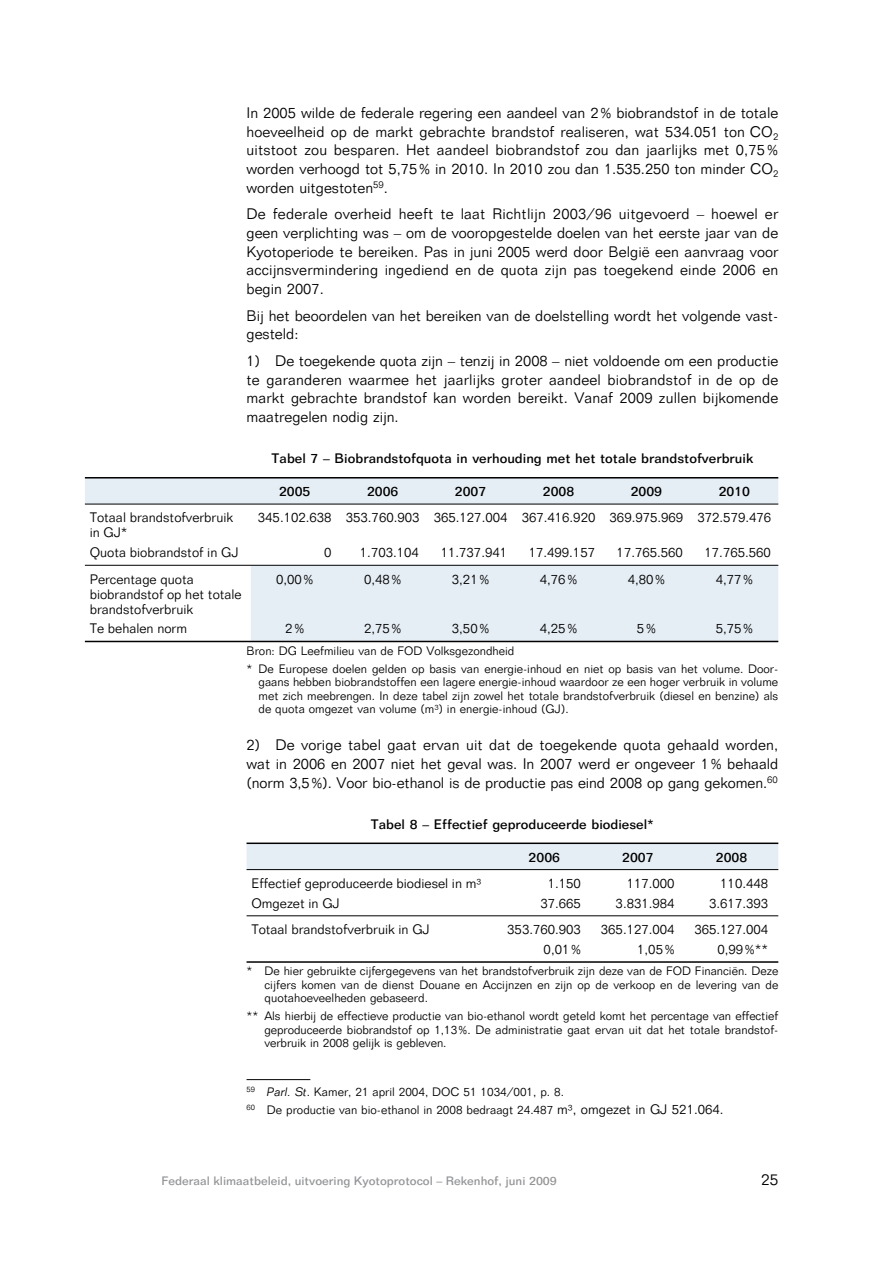
<style>
.page{position:relative;width:893px;height:1263px;background:#fff}
.page>*{position:absolute;margin:0;border:0;box-sizing:border-box;transform-origin:0 0}
.t1{font:300 15.75px "Folio BT";color:#000}
.t2{font:300 15px/18.8px "Folio BT";color:#000;text-align:justify}
.t3{font:300 13.5px/15px "Folio BT";color:#000}
.t4{font:500 13.5px "Folio BT";color:#000}
.t5{font:300 12px/13.5px "Folio BT";color:#000;text-align:justify}
.t6{font:500 12px "Folio BT";color:#939598}
.s1{font-style:italic}
.s2{font-size:13.5px}
</style>
<div class="page">
<svg style="left:85px;top:479px;width:693px;height:162px;fill:#e6eef5"></svg>
<hr style="left:85px;top:565px;width:693px;height:1px;background:#000">
<hr style="left:85px;top:641px;width:693px;height:1px;background:#000">
<hr style="left:85px;top:477px;width:693px;height:2px;background:#000">
<hr style="left:85px;top:504px;width:693px;height:1px;background:#000">
<div style="left:246px;top:844px;width:532px;height:25px;background:#e6eef5"></div>
<hr style="left:246px;top:843px;width:532px;height:1px;background:#000">
<hr style="left:246px;top:869px;width:532px;height:1px;background:#000">
<hr style="left:246px;top:961px;width:532px;height:2px;background:#000">
<hr style="left:246px;top:916px;width:532px;height:1px;background:#000">
<hr style="left:246px;top:1079px;width:64px;height:1px;background:#000">
<p class="t2" style="left:246px;top:105px;width:533px">In 2005 wilde de federale regering een aandeel van 2 % biobrandstof in de totale hoeveelheid op de markt gebrachte brandstof realiseren, wat 534.051 ton CO<sub>2 </sub>uitstoot zou besparen. Het aandeel biobrandstof zou dan jaarlijks met 0,75 % worden verhoogd tot 5,75 % in 2010. In 2010 zou dan 1.535.250 ton minder CO<sub>2 </sub>worden uitgestoten<sup>59</sup>.</p>
<p class="t2" style="left:246px;top:206px;width:533px">De federale overheid heeft te laat Richtlijn 2003/96 uitgevoerd – hoewel er geen verplichting was – om de vooropgestelde doelen van het eerste jaar van de Kyotoperiode te bereiken. Pas in juni 2005 werd door België een aanvraag voor accijnsvermindering ingediend en de quota zijn pas toegekend einde 2006 en begin 2007.</p>
<p class="t2" style="left:246px;top:308px;width:533px">Bij het beoordelen van het bereiken van de doelstelling wordt het volgende vast&shy;gesteld:</p>
<p class="t2" style="left:246px;top:353px;width:533px">1) De toegekende quota zijn – tenzij in 2008 – niet voldoende om een productie te garanderen waarmee het jaarlijks groter aandeel biobrandstof in de op de markt gebrachte brandstof kan worden bereikt. Vanaf 2009 zullen bijkomende maatregelen nodig zijn.</p>
<p class="t4" style="left:271px;top:453px;width:483px">Tabel 7 – Biobrandstofquota in verhouding met het totale brandstofverbruik</p>
<p class="t4" style="left:279px;top:486px;width:33px">2005</p>
<p class="t4" style="left:367px;top:486px;width:33px">2006</p>
<p class="t4" style="left:455px;top:486px;width:33px">2007</p>
<p class="t4" style="left:543px;top:486px;width:33px">2008</p>
<p class="t4" style="left:630px;top:486px;width:33px">2009</p>
<p class="t4" style="left:718px;top:486px;width:33px">2010</p>
<p class="t3" style="left:90px;top:512px;width:145px">Totaal brandstofverbruik in GJ*</p>
<p class="t3" style="left:258px;top:512px;width:515px">345.102.638 353.760.903 365.127.004 367.416.920 369.975.969 372.579.476</p>
<p class="t3" style="left:90px;top:547px;width:150px">Quota biobrandstof in GJ</p>
<p class="t3" style="left:324px;top:547px;width:9px">0</p>
<p class="t3" style="left:360px;top:547px;width:60px">1.703.104</p>
<p class="t3" style="left:441px;top:547px;width:68px">11.737.941</p>
<p class="t3" style="left:528px;top:547px;width:68px">17.499.157</p>
<p class="t3" style="left:616px;top:547px;width:68px">17.765.560</p>
<p class="t3" style="left:704px;top:547px;width:68px">17.765.560</p>
<p class="t3" style="left:90px;top:573px;width:154px">Percentage quota biobrandstof op het totale brandstofverbruik</p>
<p class="t3" style="left:276px;top:573px;width:39px">0,00 %</p>
<p class="t3" style="left:364px;top:573px;width:39px">0,48 %</p>
<p class="t3" style="left:452px;top:573px;width:39px">3,21 %</p>
<p class="t3" style="left:540px;top:573px;width:39px">4,76 %</p>
<p class="t3" style="left:627px;top:573px;width:39px">4,80 %</p>
<p class="t3" style="left:715px;top:573px;width:39px">4,77 %</p>
<p class="t3" style="left:90px;top:623px;width:99px">Te behalen norm</p>
<p class="t3" style="left:285px;top:623px;width:20px">2 %</p>
<p class="t3" style="left:364px;top:623px;width:39px">2,75 %</p>
<p class="t3" style="left:452px;top:623px;width:39px">3,50 %</p>
<p class="t3" style="left:540px;top:623px;width:39px">4,25 %</p>
<p class="t3" style="left:637px;top:623px;width:20px">5 %</p>
<p class="t3" style="left:715px;top:623px;width:39px">5,75 %</p>
<p class="t5" style="left:246px;top:643px;width:533px;line-height:18.3px">Bron: DG Leefmilieu van de FOD Volksgezondheid<br>* De Europese doelen gelden op basis van energie-inhoud en niet op basis van het volume. Door-</p>
<p class="t5" style="left:258px;top:677px;width:521px">gaans hebben biobrandstoffen een lagere energie-inhoud waardoor ze een hoger verbruik in volume met zich meebrengen. In deze tabel zijn zowel het totale brandstofverbruik (diesel en benzine) als de quota omgezet van volume (m³) in energie-inhoud (GJ).</p>
<p class="t2" style="left:246px;top:737px;width:533px">2) De vorige tabel gaat ervan uit dat de toegekende quota gehaald worden, wat in 2006 en 2007 niet het geval was. In 2007 werd er ongeveer 1 % behaald (norm 3,5 %). Voor bio-ethanol is de productie pas eind 2008 op gang gekomen.<sup>60</sup></p>
<p class="t4" style="left:371px;top:819px;width:285px">Tabel 8 – Effectief geproduceerde biodiesel*</p>
<p class="t4" style="left:528px;top:852px;width:33px">2006</p>
<p class="t4" style="left:622px;top:852px;width:33px">2007</p>
<p class="t4" style="left:715px;top:852px;width:33px">2008</p>
<p class="t3" style="left:251px;top:877px;width:231px">Effectief geproduceerde biodiesel in m³</p>
<p class="t3" style="left:548px;top:877px;width:35px">1.150</p>
<p class="t3" style="left:626px;top:877px;width:49px">117.000</p>
<p class="t3" style="left:720px;top:877px;width:49px">110.448</p>
<p class="t3" style="left:251px;top:897px;width:90px">Omgezet in GJ</p>
<p class="t3" style="left:540px;top:897px;width:42px">37.665</p>
<p class="t3" style="left:615px;top:897px;width:60px">3.831.984</p>
<p class="t3" style="left:709px;top:897px;width:60px">3.617.393</p>
<p class="t3" style="left:251px;top:923px;width:180px">Totaal brandstofverbruik in GJ</p>
<p class="t3" style="left:507px;top:923px;width:75px">353.760.903</p>
<p class="t3" style="left:601px;top:923px;width:75px">365.127.004</p>
<p class="t3" style="left:694px;top:923px;width:75px">365.127.004</p>
<p class="t3" style="left:543px;top:943px;width:39px">0,01 %</p>
<p class="t3" style="left:637px;top:943px;width:39px">1,05 %</p>
<p class="t3" style="left:717px;top:943px;width:52px">0,99 %**</p>
<p class="t5" style="left:264px;top:965px;width:515px;text-indent:-18px">* De hier gebruikte cijfergegevens van het brandstofverbruik zijn deze van de FOD Financiën. Deze cijfers komen van de dienst Douane en Accijnzen en zijn op de verkoop en de levering van de quota hoeveelheden gebaseerd.</p>
<p class="t5" style="left:264px;top:1011px;width:515px;text-indent:-18px">** Als hierbij de effectieve productie van bio-ethanol wordt geteld komt het percentage van effectief geproduceerde biobrandstof op 1,13 %. De administratie gaat ervan uit dat het totale brandstof&shy;verbruik in 2008 gelijk is gebleven.</p>
<p class="t5" style="left:246px;top:1084px;width:478px;line-height:18.1px"><sup>59</sup> <span class="s1">Parl. St</span>. Kamer, 21 april 2004, DOC 51 1034/001, p. 8.<br><sup>60</sup> De productie van bio-ethanol in 2008 bedraagt 24.487 <span class="s2">m³, omgezet in GJ 521.064.</span></p>
<p class="t6" style="left:161px;top:1177px;width:397px">Federaal klimaatbeleid, uitvoering Kyotoprotocol – Rekenhof, juni 2009</p>
<p class="t1" style="left:761px;top:1174px;width:19px">25</p>
</div>
